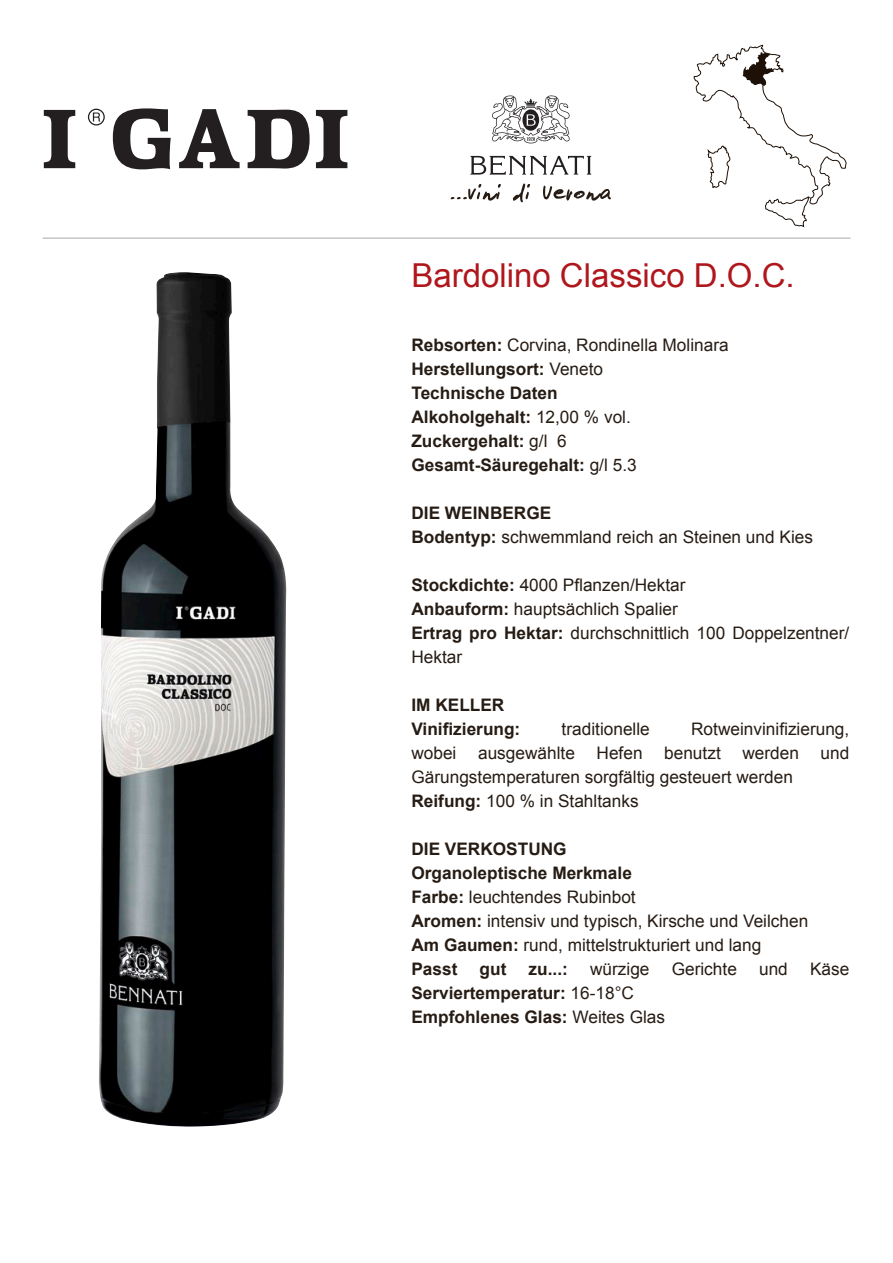
<style>
.page{position:relative;width:893px;height:1263px;background:#fff}
.page>*{position:absolute;margin:0;border:0;box-sizing:border-box;transform-origin:0 0}
.t1{font:33px "Arial";color:#af171d}
.t2{font:17.25px/24px "Arial";color:#261c14}
.t3{font:700 17.25px "Arial";color:#261c14}
.s1{font-weight:700}
.s2{font-weight:400}
</style>
<div class="page">
<hr style="left:43px;top:238px;width:807px;height:1px;background:#a8a9ad">
<svg style="left:693px;top:45px;width:154px;height:182px"></svg>
<svg style="left:44px;top:110px;width:31px;height:58px"></svg>
<svg style="left:113px;top:108px;width:58px;height:61px"></svg>
<svg style="left:179px;top:109px;width:61px;height:59px"></svg>
<svg style="left:248px;top:110px;width:62px;height:58px"></svg>
<svg style="left:316px;top:110px;width:31px;height:58px"></svg>
<svg style="left:88px;top:109px;width:17px;height:17px"></svg>
<svg style="left:470px;top:156px;width:121px;height:19px"></svg>
<svg style="left:492px;top:95px;width:78px;height:49px"></svg>
<svg style="left:451px;top:184px;width:160px;height:18px"></svg>
<img style="left:99px;top:272px;width:188px;height:855px">
<p class="t1" style="left:411px;top:254px;width:385px">Bardolino Classico D.O.C.</p>
<p class="t2" style="left:411px;top:333px;width:319px"><span class="s1">Rebsorten:</span> Corvina, Rondinella Molinara</p>
<p class="t3" style="left:411px;top:357px;width:193px">Herstellungsort: <span class="s2">Veneto</span></p>
<p class="t3" style="left:411px;top:381px;width:148px">Technische Daten</p>
<p class="t3" style="left:411px;top:405px;width:221px">Alkoholgehalt: <span class="s2">12,00 % vol.</span></p>
<p class="t3" style="left:411px;top:429px;width:157px">Zuckergehalt: <span class="s2">g/l 6</span></p>
<p class="t3" style="left:411px;top:453px;width:227px">Gesamt-Säuregehalt: <span class="s2">g/l 5.3</span></p>
<p class="t3" style="left:411px;top:501px;width:141px">DIE WEINBERGE</p>
<p class="t2" style="left:411px;top:525px;width:403px"><span class="s1">Bodentyp:</span> schwemmland reich an Steinen und Kies</p>
<p class="t2" style="left:411px;top:573px;width:276px"><span class="s1">Stockdichte:</span> 4000 Pflanzen/Hektar</p>
<p class="t2" style="left:411px;top:597px;width:268px"><span class="s1">Anbauform:</span> hauptsächlich Spalier</p>
<p class="t2" style="left:411px;top:621px;width:439px"><span class="s1">Ertrag pro Hektar:</span> durchschnittlich 100 Doppelzentner/<br>Hektar</p>
<p class="t3" style="left:411px;top:693px;width:94px">IM KELLER</p>
<p class="t3" style="left:411px;top:717px;width:110px">Vinifizierung:</p>
<p class="t2" style="left:562px;top:717px;width:90px">traditionelle</p>
<p class="t2" style="left:691px;top:717px;width:160px">Rotweinvinifizierung,</p>
<p class="t2" style="left:411px;top:741px;width:47px">wobei</p>
<p class="t2" style="left:478px;top:741px;width:98px">ausgewählte</p>
<p class="t2" style="left:597px;top:741px;width:48px">Hefen</p>
<p class="t2" style="left:664px;top:741px;width:58px">benutzt</p>
<p class="t2" style="left:742px;top:741px;width:58px">werden</p>
<p class="t2" style="left:821px;top:741px;width:30px">und</p>
<p class="t2" style="left:411px;top:765px;width:383px">Gärungstemperaturen sorgfältig gesteuert werden</p>
<p class="t2" style="left:411px;top:789px;width:229px"><span class="s1">Reifung:</span> 100 % in Stahltanks</p>
<p class="t3" style="left:411px;top:837px;width:157px">DIE VERKOSTUNG</p>
<p class="t3" style="left:411px;top:861px;width:222px">Organoleptische Merkmale</p>
<p class="t2" style="left:411px;top:885px;width:226px"><span class="s1">Farbe:</span> leuchtendes Rubinbot</p>
<p class="t2" style="left:411px;top:909px;width:398px"><span class="s1">Aromen:</span> intensiv und typisch, Kirsche und Veilchen</p>
<p class="t2" style="left:411px;top:933px;width:351px"><span class="s1">Am Gaumen:</span> rund, mittelstrukturiert und lang</p>
<p class="t3" style="left:411px;top:957px;width:48px">Passt</p>
<p class="t3" style="left:480px;top:957px;width:28px">gut</p>
<p class="t3" style="left:529px;top:957px;width:41px">zu...:</p>
<p class="t2" style="left:590px;top:957px;width:61px">würzige</p>
<p class="t2" style="left:672px;top:957px;width:67px">Gerichte</p>
<p class="t2" style="left:759px;top:957px;width:30px">und</p>
<p class="t2" style="left:810px;top:957px;width:41px">Käse</p>
<p class="t3" style="left:411px;top:981px;width:224px">Serviertemperatur: <span class="s2">16-18°C</span></p>
<p class="t3" style="left:411px;top:1005px;width:255px">Empfohlenes Glas: <span class="s2">Weites Glas</span></p>
</div>
